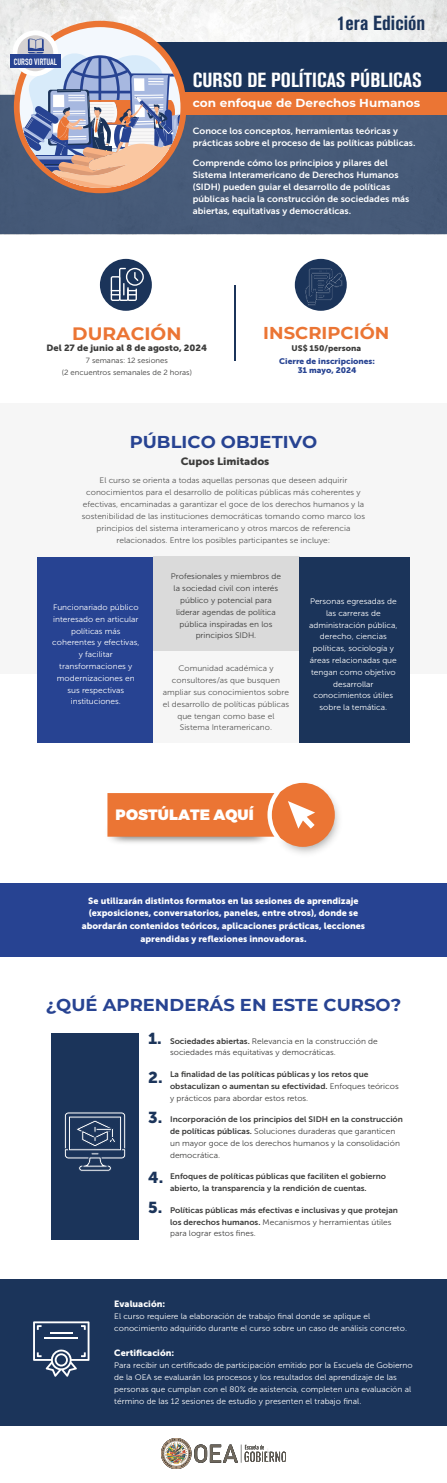
<style>
.page{position:relative;width:447px;height:1483px;background:#fff}
.page>*{position:absolute;margin:0;border:0;box-sizing:border-box;transform-origin:0 0}
.t1{font:20.25px "Akzidenz Grotesk BQ Bd Cnd Alt";color:#fff;scale:1.04 1}
.t2{font:20.25px "Akzidenz Grotesk BQ Bd Cnd Alt";color:#1b345a;scale:1.04 1}
.t3{font:700 18px "Montserrat";color:#eb7534;scale:1.04 1}
.t4{font:700 17.25px "Montserrat";color:#274392;scale:1.04 1}
.t5{font:700 17.25px "Montserrat";color:#eb7534;scale:1.04 1}
.t6{font:15.75px/29.2px "Museo Sans 900";color:#1b345a;scale:1.04 1}
.t7{font:900 14.92px "Montserrat";letter-spacing:.01em;color:#fff}
.t8{font:700 11.62px "Montserrat";color:#fff;scale:1.04 1}
.t9{font:10.5px "Museo Sans 900";color:#3c3c3b;scale:1.04 1}
.t10{font:9px/12px "Museo Sans 700";color:#fff;scale:1.04 1}
.t11{font:9px/12.8px "Museo Sans 900";color:#fff;text-align:center}
.t12{font:9px "Museo Sans 900";color:#3c3c3b;scale:1.04 1}
.t13{font:9px "DIN Engschrift Std";color:#fff}
.t14{font:8.02px/11.8px "Museo Sans 300";color:#fff;text-align:center;scale:1.04 1}
.t15{font:8.02px/11.8px "Museo Sans 300";color:#575756;text-align:center;scale:1.04 1}
.t16{font:8.02px/11.8px "Museo Sans 300";color:#3c3c3b;scale:1.04 1}
.t17{font:8.02px/11.8px "Museo Sans 700";color:#3c3c3b;scale:1.04 1}
.t18{font:8.02px/9px "Museo Sans 900";color:#274392;text-align:center;scale:1.04 1}
.t19{font:8.02px "Museo Sans 900";color:#3c3c3b;scale:1.04 1}
.t20{font:7.5px/11.9px "Museo Sans 300";color:#3c3c3b;text-align:center;scale:1.04 1}
.s1{font-family:"Museo Sans 700"}
.s2{font-family:"Museo Sans 300"}
</style>
<div class="page">
<img style="left:0;top:0;width:446px;height:95px">
<div style="left:0;top:1278px;width:446px;height:147px;background:#1b345a"></div>
<div style="left:0;top:403px;width:446px;height:271px;background:#f6f6f6"></div>
<div style="left:0;top:95px;width:446px;height:139px;background:#465a78"></div>
<div style="left:152px;top:649px;width:146px;height:93px;background:#f6f6f6"></div>
<div style="left:153px;top:556px;width:146px;height:95px;background:#dadada"></div>
<div style="left:298px;top:649px;width:111px;height:93px;background:#1b345a"></div>
<div style="left:298px;top:556px;width:111px;height:93px;background:#1b345a"></div>
<div style="left:37px;top:556px;width:116px;height:186px;background:#274392"></div>
<div style="left:51px;top:1033px;width:88px;height:206px;background:#1b345a"></div>
<svg style="left:64px;top:1112px;width:62px;height:59px"></svg>
<img style="left:285px;top:802px;width:54px;height:52px">
<svg style="left:107px;top:782px;width:227px;height:64px"></svg>
<div style="left:117px;top:42px;width:329px;height:62px;background:#1b345a"></div>
<div style="left:117px;top:92px;width:329px;height:23px;background:#eb7534"></div>
<div style="left:14px;top:21px;width:172px;height:172px;background:#eb7534;border-radius:50%"></div>
<div style="left:12px;top:30px;width:46px;height:46px;background:#fff;border-radius:50%"></div>
<svg style="left:17px;top:35px;width:36px;height:36px"></svg>
<div style="left:10px;top:55px;width:51px;height:13px;background:#274392"></div>
<svg style="left:20px;top:27px;width:160px;height:161px;background:#b0a8b5"></svg>
<svg style="left:33px;top:1321px;width:56px;height:55px"></svg>
<img style="left:161px;top:1438px;width:124px;height:29px">
<hr style="left:234px;top:285px;width:1px;height:75px;background:#1b345a">
<div style="left:100px;top:259px;width:52px;height:52px;background:#1b345a;border-radius:50%"></div>
<div style="left:294px;top:259px;width:52px;height:52px;background:#1b345a;border-radius:50%"></div>
<svg style="left:111px;top:268px;width:33px;height:33px"></svg>
<svg style="left:304px;top:268px;width:38px;height:37px"></svg>
<div style="left:0;top:883px;width:446px;height:73px;background:#274392"></div>
<p class="t13" style="left:14px;top:56px;width:45px">CURSO VIRTUAL</p>
<h1 class="t2" style="left:337px;top:11px;width:86px">1era Edición</h1>
<h1 class="t1" style="left:193px;top:69px;width:221px">CURSO DE POLÍTICAS PÚBLICAS</h1>
<h3 class="t8" style="left:193px;top:94px;width:220px">con enfoque de Derechos Humanos</h3>
<p class="t10" style="left:193px;top:124px;width:215px">Conoce los conceptos, herramientas teóricas y prácticas sobre el proceso de las políticas públicas.</p>
<p class="t10" style="left:193px;top:157px;width:210px">Comprende cómo los principios y pilares del Sistema Interamericano de Derechos Humanos (SIDH) pueden guiar el desarrollo de políticas públicas hacia la construcción de sociedades más abiertas, equitativas y democráticas.</p>
<h2 class="t3" style="left:72px;top:320px;width:106px">DURACIÓN</h2>
<p class="t12" style="left:47px;top:343px;width:156px">Del 27 de junio al 8 de agosto, 2024</p>
<p class="t20" style="left:62px;top:355px;width:127px">7 semanas: 12 sesiones<br>(2 encuentros semanales de 2 horas)</p>
<h3 class="t5" style="left:263px;top:320px;width:123px">INSCRIPCIÓN</h3>
<p class="t19" style="left:291px;top:343px;width:68px">US$ 150/persona</p>
<p class="t18" style="left:279px;top:356px;width:94px">Cierre de inscripciones:<br>31 mayo, 2024</p>
<h3 class="t4" style="left:130px;top:429px;width:182px">PÚBLICO OBJETIVO</h3>
<h3 class="t9" style="left:181px;top:455px;width:87px">Cupos Limitados</h3>
<p class="t15" style="left:82px;top:475px;width:273px">El curso se orienta a todas aquellas personas que deseen adquirir conocimientos para el desarrollo de políticas públicas más coherentes y efectivas, encaminadas a garantizar el goce de los derechos humanos y la sostenibilidad de las instituciones democráticas tomando como marco los principios del sistema interamericano y otros marcos de referencia relacionados. Entre los posibles participantes se incluye:</p>
<p class="t14" style="left:52px;top:601px;width:85px">Funcionariado público interesado en articular políticas más coherentes y efectivas, y facilitar transformaciones y modernizaciones en sus respectivas instituciones.</p>
<p class="t16" style="left:171px;top:570px;width:107px;text-align:center">Profesionales y miembros de la sociedad civil con interés público y potencial para liderar agendas de política pública inspiradas en los principios SIDH.</p>
<p class="t15" style="left:163px;top:662px;width:123px">Comunidad académica y consultores/as que busquen ampliar sus conocimientos sobre el desarrollo de políticas públicas que tengan como base el<br>Sistema Interamericano.</p>
<p class="t14" style="left:309px;top:595px;width:86px">Personas egresadas de las carreras de administración pública, derecho, ciencias políticas, sociología y áreas relacionadas que tengan como objetivo desarrollar conocimientos útiles sobre la temática.</p>
<h3 class="t7" style="left:116px;top:802px;width:140px">POSTÚLATE AQUÍ</h3>
<p class="t11" style="left:82px;top:894px;width:285px">Se utilizarán distintos formatos en las sesiones de aprendizaje (exposiciones, conversatorios, paneles, entre otros), donde se abordarán contenidos teóricos, aplicaciones prácticas, lecciones aprendidas y reflexiones innovadoras.</p>
<h3 class="t4" style="left:46px;top:992px;width:343px">¿QUÉ APRENDERÁS EN ESTE CURSO?</h3>
<h3 class="t6" style="left:148px;top:1023px;width:15px">1.</h3>
<h3 class="t6" style="left:148px;top:1062px;width:15px">2.</h3>
<h3 class="t6" style="left:148px;top:1102px;width:15px">3.</h3>
<p class="t16" style="left:170px;top:1034px;width:201px"><span class="s1">Sociedades abiertas.</span> Relevancia en la construcción de sociedades más equitativas y democráticas.</p>
<p class="t17" style="left:170px;top:1068px;width:221px">La finalidad de las políticas públicas y los retos que obstaculizan o aumentan su efectividad. <span class="s2">Enfoques teóricos</span></p>
<p class="t16" style="left:170px;top:1091px;width:134px">y prácticos para abordar estos retos.</p>
<p class="t17" style="left:170px;top:1113px;width:225px">Incorporación de los principios del SIDH en la construcción</p>
<p class="t16" style="left:170px;top:1125px;width:222px"><span class="s1">de políticas públicas.</span> Soluciones duraderas que garanticen un mayor goce de los derechos humanos y la consolidación democrática.</p>
<p class="t17" style="left:170px;top:1170px;width:209px">Enfoques de políticas públicas que faciliten el gobierno abierto, la transparencia y la rendición de cuentas.</p>
<p class="t17" style="left:170px;top:1203px;width:220px">Políticas públicas más efectivas e inclusivas y que protejan</p>
<p class="t16" style="left:170px;top:1215px;width:214px"><span class="s1">los derechos humanos.</span> Mecanismos y herramientas útiles para lograr estos fines.</p>
<h3 class="t6" style="left:148px;top:1162px;width:16px">4.<br>5.</h3>
<p class="t11" style="left:114px;top:1297px;width:52px">Evaluación:</p>
<p class="t14" style="left:114px;top:1310px;width:283px;text-align:left">El curso requiere la elaboración de trabajo final donde se aplique el conocimiento adquirido durante el curso sobre un caso de análisis concreto.</p>
<p class="t11" style="left:114px;top:1346px;width:61px">Certificación:</p>
<p class="t14" style="left:114px;top:1359px;width:288px;text-align:left">Para recibir un certificado de participación emitido por la Escuela de Gobierno de la OEA se evaluarán los procesos y los resultados del aprendizaje de las personas que cumplan con el 80% de asistencia, completen una evaluación al término de las 12 sesiones de estudio y presenten el trabajo final.</p>
</div>
